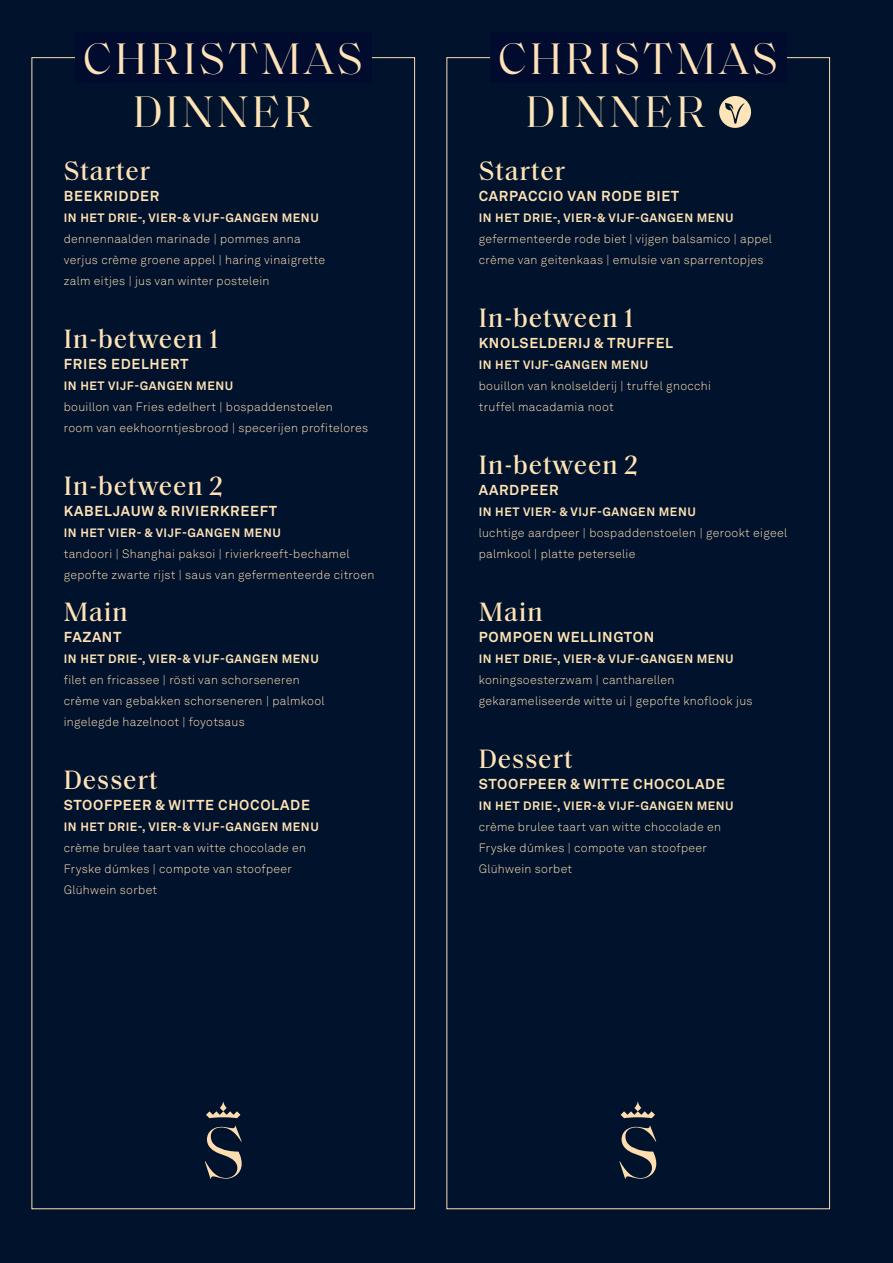
<style>
.page{position:relative;width:893px;height:1263px;background:#01122c}
.page>*{position:absolute;margin:0;border:0;box-sizing:border-box;transform-origin:0 0}
.Sophias_koptekst_2{font:45px "Saol Display";letter-spacing:.085em;color:#fee3b8}
.Sophias_koptekst_2-2{font:45px "Saol Display";letter-spacing:.085em;color:#ffe4b5}
.Sophias_koptekst_2-3{font:45px "Saol Display";letter-spacing:.085em;color:#fde5b9}
.t1{font:500 27px "Saol Text";letter-spacing:.025em;color:#ffe2b6}
.t2{font:500 27px "Saol Text";letter-spacing:.025em;color:#fee3b4}
.Sophias_koptekst_2-4{font:700 14.25px "Akkurat LL";letter-spacing:.045em;color:#fee3b4}
.t3{font:700 14.25px "Akkurat LL";letter-spacing:.045em;color:#ffe2b6}
.t4{font:300 12px "Akkurat LL";letter-spacing:.025em;color:#ffe2b6}
.t5{font:300 12px/21px "Akkurat LL";letter-spacing:.025em;color:#fee3b4}
.t6{font:700 12px "Akkurat LL";letter-spacing:.045em;color:#fee3b4}
.t7{font:700 12px "Akkurat LL";letter-spacing:.045em;color:#ffe2b6}
</style>
<div class="page">
<div style="left:75px;top:32px;width:296px;height:51px;background:#000b2d"></div>
<div style="left:490px;top:32px;width:296px;height:51px;background:#000b2d"></div>
<svg style="left:206px;top:1101px;width:34px;height:17px"></svg>
<svg style="left:205px;top:1126px;width:37px;height:53px"></svg>
<svg style="left:621px;top:1101px;width:34px;height:17px"></svg>
<svg style="left:619px;top:1126px;width:37px;height:53px"></svg>
<svg style="left:719px;top:96px;width:32px;height:32px"></svg>
<p class="Sophias_koptekst_2" style="left:84px;top:26px;width:280px">CHRISTMAS</p>
<p class="Sophias_koptekst_2-2" style="left:133px;top:80px;width:181px">DINNER</p>
<p class="t1" style="left:64px;top:151px;width:88px">Starter</p>
<p class="t3" style="left:64px;top:185px;width:97px">BEEKRIDDER</p>
<p class="t7" style="left:64px;top:209px;width:256px">IN HET DRIE-, VIER-&amp; VIJF-GANGEN MENU</p>
<p class="t4" style="left:64px;top:230px;width:238px">dennennaalden marinade | pommes anna</p>
<p class="t4" style="left:64px;top:251px;width:263px">verjus crème groene appel | haring vinaigrette</p>
<p class="t4" style="left:64px;top:272px;width:207px">zalm eitjes | jus van winter postelein</p>
<p class="t1" style="left:64px;top:319px;width:156px">In-between 1</p>
<p class="t3" style="left:64px;top:353px;width:126px">FRIES EDELHERT</p>
<p class="t7" style="left:64px;top:377px;width:171px">IN HET VIJF-GANGEN MENU</p>
<p class="t4" style="left:64px;top:398px;width:270px">bouillon van Fries edelhert | bospaddenstoelen</p>
<p class="t4" style="left:64px;top:419px;width:306px">room van eekhoorntjesbrood | specerijen profitelores</p>
<p class="t1" style="left:64px;top:466px;width:161px">In-between 2</p>
<p class="t3" style="left:64px;top:500px;width:215px">KABELJAUW &amp; RIVIERKREEFT</p>
<p class="t7" style="left:64px;top:524px;width:219px">IN HET VIER- &amp; VIJF-GANGEN MENU</p>
<p class="t4" style="left:64px;top:545px;width:287px">tandoori | Shanghai paksoi | rivierkreeft-bechamel</p>
<p class="t4" style="left:64px;top:566px;width:312px">gepofte zwarte rijst | saus van gefermenteerde citroen</p>
<p class="t1" style="left:64px;top:592px;width:65px">Main</p>
<p class="t3" style="left:64px;top:626px;width:59px">FAZANT</p>
<p class="t6" style="left:64px;top:650px;width:256px">IN HET DRIE-, VIER-&amp; VIJF-GANGEN MENU</p>
<p class="t4" style="left:64px;top:671px;width:238px">filet en fricassee | rösti van schorseneren</p>
<p class="t4" style="left:64px;top:692px;width:262px">crème van gebakken schorseneren | palmkool</p>
<p class="t4" style="left:64px;top:713px;width:182px">ingelegde hazelnoot | foyotsaus</p>
<p class="t1" style="left:64px;top:760px;width:95px">Dessert</p>
<p class="t3" style="left:64px;top:794px;width:248px">STOOFPEER &amp; WITTE CHOCOLADE</p>
<p class="t7" style="left:64px;top:818px;width:256px">IN HET DRIE-, VIER-&amp; VIJF-GANGEN MENU</p>
<p class="t4" style="left:64px;top:839px;width:244px">crème brulee taart van witte chocolade en</p>
<p class="t4" style="left:64px;top:860px;width:230px">Fryske dúmkes | compote van stoofpeer</p>
<p class="t4" style="left:64px;top:881px;width:95px">Glühwein sorbet</p>
<p class="Sophias_koptekst_2" style="left:499px;top:26px;width:280px">CHRISTMAS</p>
<p class="Sophias_koptekst_2-3" style="left:526px;top:80px;width:181px">DINNER</p>
<p class="t2" style="left:479px;top:151px;width:88px">Starter</p>
<p class="Sophias_koptekst_2-4" style="left:479px;top:185px;width:202px">CARPACCIO VAN RODE BIET</p>
<p class="t6" style="left:479px;top:209px;width:256px">IN HET DRIE-, VIER-&amp; VIJF-GANGEN MENU</p>
<p class="t5" style="left:479px;top:228px;width:295px">gefermenteerde rode biet | vijgen balsamico | appel crème van geitenkaas | emulsie van sparrentopjes</p>
<p class="t2" style="left:479px;top:298px;width:156px">In-between 1</p>
<p class="Sophias_koptekst_2-4" style="left:479px;top:332px;width:196px">KNOLSELDERIJ &amp; TRUFFEL</p>
<p class="t6" style="left:479px;top:356px;width:171px">IN HET VIJF-GANGEN MENU</p>
<p class="t5" style="left:479px;top:375px;width:234px">bouillon van knolselderij | truffel gnocchi</p>
<p class="t5" style="left:479px;top:396px;width:137px">truffel macadamia noot</p>
<p class="t2" style="left:479px;top:445px;width:161px">In-between 2</p>
<p class="Sophias_koptekst_2-4" style="left:479px;top:479px;width:81px">AARDPEER</p>
<p class="t6" style="left:479px;top:503px;width:219px">IN HET VIER- &amp; VIJF-GANGEN MENU</p>
<p class="t5" style="left:479px;top:522px;width:310px">luchtige aardpeer | bospaddenstoelen | gerookt eigeel palmkool | platte peterselie</p>
<p class="t2" style="left:479px;top:592px;width:65px">Main</p>
<p class="Sophias_koptekst_2-4" style="left:479px;top:626px;width:177px">POMPOEN WELLINGTON</p>
<p class="t6" style="left:479px;top:650px;width:256px">IN HET DRIE-, VIER-&amp; VIJF-GANGEN MENU</p>
<p class="t5" style="left:479px;top:669px;width:197px">koningsoesterzwam | cantharellen</p>
<p class="t5" style="left:479px;top:690px;width:275px">gekarameliseerde witte ui | gepofte knoflook jus</p>
<p class="t2" style="left:479px;top:739px;width:95px">Dessert</p>
<p class="Sophias_koptekst_2-4" style="left:479px;top:773px;width:248px">STOOFPEER &amp; WITTE CHOCOLADE</p>
<p class="t6" style="left:479px;top:797px;width:256px">IN HET DRIE-, VIER-&amp; VIJF-GANGEN MENU</p>
<p class="t5" style="left:479px;top:816px;width:244px">crème brulee taart van witte chocolade en</p>
<p class="t5" style="left:479px;top:837px;width:230px">Fryske dúmkes | compote van stoofpeer</p>
<p class="t5" style="left:479px;top:858px;width:95px">Glühwein sorbet</p>
</div>
